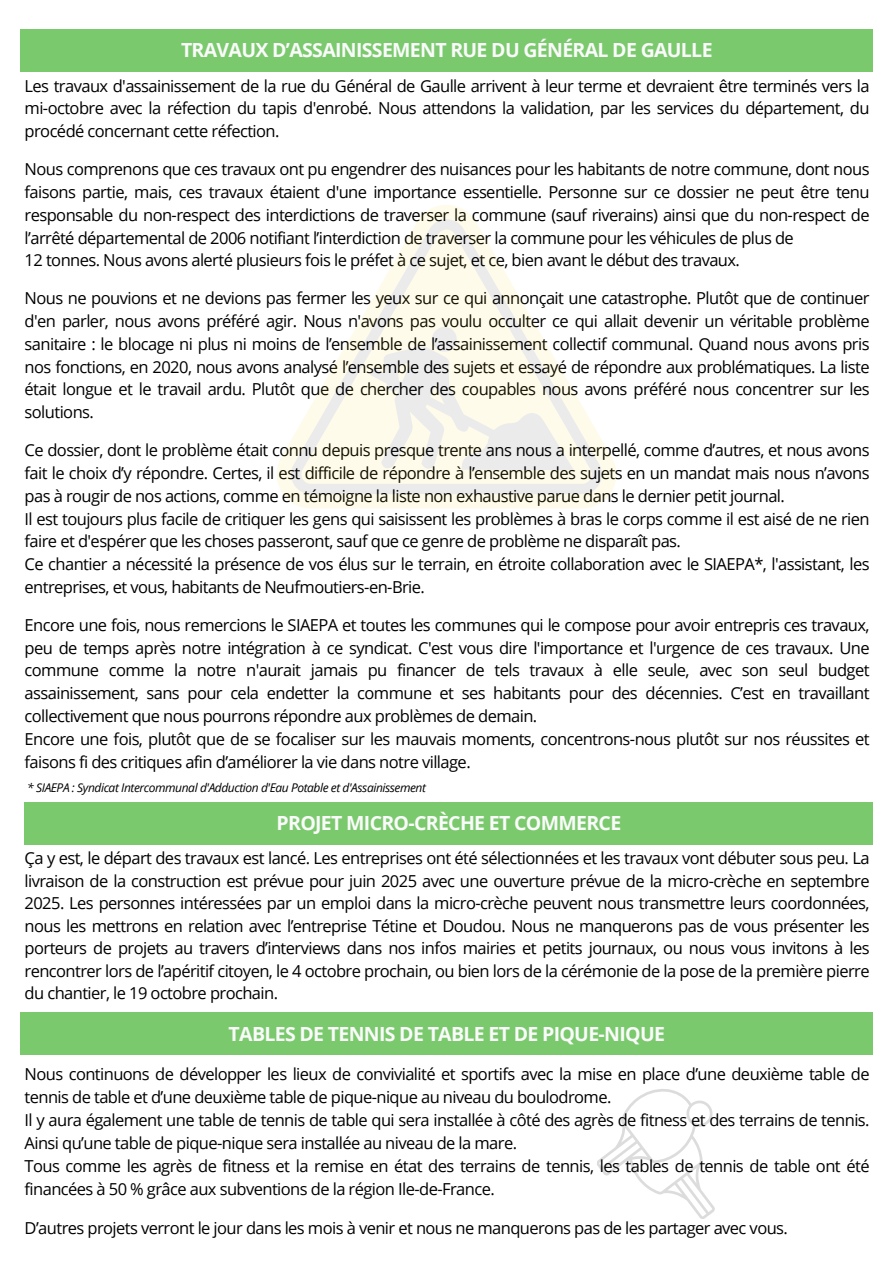
<style>
.page{position:relative;width:894px;height:1264px;background:#fff}
.page>*{position:absolute;margin:0;border:0;box-sizing:border-box;transform-origin:0 0}
.t1{font:700 19.5px "Open Sans";letter-spacing:-.035em;color:#f7f7f7}
.t2{font:16.5px/22.8px "Open Sans";letter-spacing:-.035em;color:#000}
.t3{font:italic 12px "Open Sans";letter-spacing:-.035em;color:#000}
</style>
<div class="page">
<div style="left:20px;top:29px;width:853px;height:42px;background:#7ac96d"></div>
<svg style="left:277px;top:205px;width:339px;height:303px"></svg>
<svg style="left:291px;top:219px;width:311px;height:275px"></svg>
<svg style="left:301px;top:229px;width:290px;height:255px"></svg>
<svg style="left:369px;top:327px;width:205px;height:146px"></svg>
<div style="left:25px;top:802px;width:848px;height:42px;background:#7ac96d"></div>
<div style="left:20px;top:1012px;width:853px;height:42px;background:#7ac96d"></div>
<svg style="left:597px;top:1089px;width:118px;height:130px"></svg>
<p class="t1" style="left:181px;top:36px;width:533px">TRAVAUX D’ASSAINISSEMENT RUE DU GÉNÉRAL DE GAULLE</p>
<h1 class="t2" style="left:25px;top:74px;width:846px;text-align:justify">Les travaux d'assainissement de la rue du Général de Gaulle arrivent à leur terme et devraient être terminés vers la mi-octobre avec la réfection du tapis d'enrobé. Nous attendons la validation, par les services du département, du procédé concernant cette réfection.</h1>
<h2 class="t2" style="left:25px;top:157px;width:846px">Nous comprenons que ces travaux ont pu engendrer des nuisances pour les habitants de notre commune, dont nous faisons partie, mais, ces travaux étaient d'une importance essentielle. Personne sur ce dossier ne peut être tenu responsable du non-respect des interdictions de traverser la commune (sauf riverains) ainsi que du non-respect de l’arrêté départemental de 2006 notifiant l’interdiction de traverser la commune pour les véhicules de plus de<br>12 tonnes. Nous avons alerté plusieurs fois le préfet à ce sujet, et ce, bien avant le début des travaux.</h2>
<h2 class="t2" style="left:25px;top:286px;width:846px;text-align:justify">Nous ne pouvions et ne devions pas fermer les yeux sur ce qui annonçait une catastrophe. Plutôt que de continuer d'en parler, nous avons préféré agir. Nous n'avons pas voulu occulter ce qui allait devenir un véritable problème sanitaire : le blocage ni plus ni moins de l’ensemble de l’assainissement collectif communal. Quand nous avons pris nos fonctions, en 2020, nous avons analysé l’ensemble des sujets et essayé de répondre aux problématiques. La liste était longue et le travail ardu. Plutôt que de chercher des coupables nous avons préféré nous concentrer sur les solutions.</h2>
<h2 class="t2" style="left:25px;top:438px;width:846px">Ce dossier, dont le problème était connu depuis presque trente ans nous a interpellé, comme d’autres, et nous avons fait le choix d’y répondre. Certes, il est difficile de répondre à l’ensemble des sujets en un mandat mais nous n’avons pas à rougir de nos actions, comme en témoigne la liste non exhaustive parue dans le dernier petit journal.<br>Il est toujours plus facile de critiquer les gens qui saisissent les problèmes à bras le corps comme il est aisé de ne rien faire et d'espérer que les choses passeront, sauf que ce genre de problème ne disparaît pas.<br>Ce chantier a nécessité la présence de vos élus sur le terrain, en étroite collaboration avec le SIAEPA*, l'assistant, les entreprises, et vous, habitants de Neufmoutiers-en-Brie.</h2>
<h2 class="t2" style="left:25px;top:613px;width:846px">Encore une fois, nous remercions le SIAEPA et toutes les communes qui le compose pour avoir entrepris ces travaux, peu de temps après notre intégration à ce syndicat. C'est vous dire l'importance et l'urgence de ces travaux. Une commune comme la notre n'aurait jamais pu financer de tels travaux à elle seule, avec son seul budget assainissement, sans pour cela endetter la commune et ses habitants pour des décennies. C’est en travaillant collectivement que nous pourrons répondre aux problèmes de demain.<br>Encore une fois, plutôt que de se focaliser sur les mauvais moments, concentrons-nous plutôt sur nos réussites et</h2>
<h2 class="t2" style="left:25px;top:750px;width:447px">faisons fi des critiques afin d’améliorer la vie dans notre village.</h2>
<h2 class="t3" style="left:27px;top:778px;width:400px">* SIAEPA : Syndicat Intercommunal d'Adduction d'Eau Potable et d'Assainissement</h2>
<p class="t1" style="left:276px;top:809px;width:346px">PROJET MICRO-CRÈCHE ET COMMERCE</p>
<p class="t2" style="left:25px;top:846px;width:846px;text-align:justify">Ça y est, le départ des travaux est lancé. Les entreprises ont été sélectionnées et les travaux vont débuter sous peu. La livraison de la construction est prévue pour juin 2025 avec une ouverture prévue de la micro-crèche en septembre 2025. Les personnes intéressées par un emploi dans la micro-crèche peuvent nous transmettre leurs coordonnées, nous les mettrons en relation avec l’entreprise Tétine et Doudou. Nous ne manquerons pas de vous présenter les porteurs de projets au travers d’interviews dans nos infos mairies et petits journaux, ou nous vous invitons à les rencontrer lors de l’apéritif citoyen, le 4 octobre prochain, ou bien lors de la cérémonie de la pose de la première pierre du chantier, le 19 octobre prochain.</p>
<p class="t1" style="left:228px;top:1019px;width:438px">TABLES DE TENNIS DE TABLE ET DE PIQUE-NIQUE</p>
<p class="t2" style="left:25px;top:1062px;width:846px">Nous continuons de développer les lieux de convivialité et sportifs avec la mise en place d’une deuxième table de tennis de table et d’une deuxième table de pique-nique au niveau du boulodrome.<br>Il y aura également une table de tennis de table qui sera installée à côté des agrès de fitness et des terrains de tennis.<br>Ainsi qu’une table de pique-nique sera installée au niveau de la mare.<br>Tous comme les agrès de fitness et la remise en état des terrains de tennis, les tables de tennis de table ont été financées à 50 % grâce aux subventions de la région Ile-de-France.</p>
<p class="t2" style="left:25px;top:1216px;width:764px">D’autres projets verront le jour dans les mois à venir et nous ne manquerons pas de les partager avec vous.</p>
</div>
